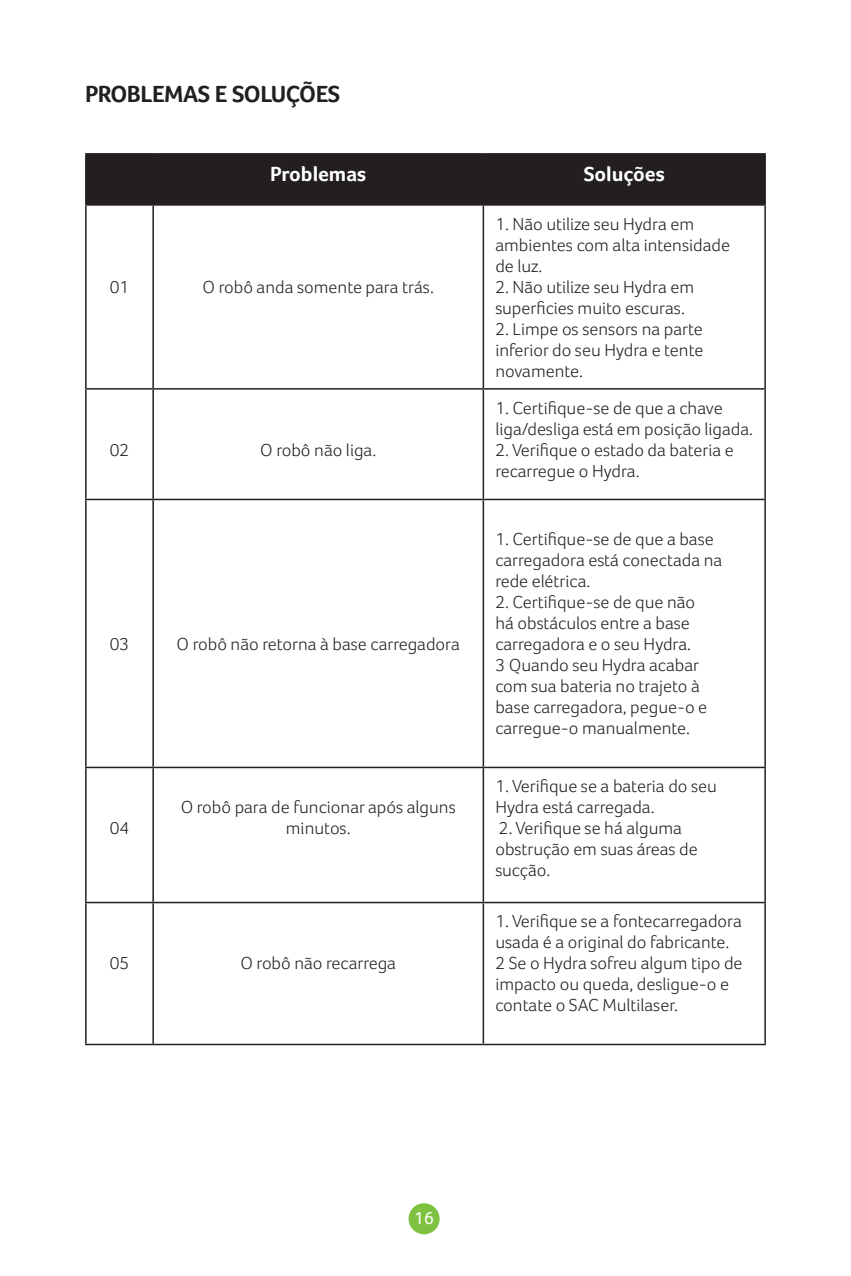
<style>
.page{position:relative;width:851px;height:1276px;background:#fff}
.page>*{position:absolute;margin:0;border:0;box-sizing:border-box;transform-origin:0 0}
.texto{font:700 24px "Foco Corp";letter-spacing:-.02em;color:#231f20}
.texto-2{font:700 21px "Foco Corp";color:#fff}
.texto-3{font:300 18px/21px "Foco Corp";color:#231f20}
.t1{font:18px "Foco Corp";color:#fff}
</style>
<div class="page">
<div style="left:408px;top:1203px;width:31px;height:31px;background:#7fc241;border-radius:50%"></div>
<div style="left:87px;top:155px;width:677px;height:49px;background:#231f20"></div>
<hr style="left:85px;top:153px;width:68px;height:2px;background:#231f20">
<hr style="left:85px;top:155px;width:2px;height:49px;background:#231f20">
<hr style="left:153px;top:153px;width:330px;height:2px;background:#231f20">
<hr style="left:152px;top:155px;width:2px;height:49px;background:#231f20">
<hr style="left:483px;top:153px;width:282px;height:2px;background:#231f20">
<hr style="left:482px;top:155px;width:2px;height:49px;background:#231f20">
<hr style="left:764px;top:155px;width:1px;height:49px;background:#231f20">
<hr style="left:85px;top:204px;width:68px;height:2px;background:#231f20">
<hr style="left:85px;top:206px;width:2px;height:182px;background:#231f20">
<hr style="left:153px;top:204px;width:330px;height:2px;background:#231f20">
<hr style="left:152px;top:206px;width:2px;height:182px;background:#231f20">
<hr style="left:483px;top:204px;width:282px;height:2px;background:#231f20">
<hr style="left:482px;top:206px;width:2px;height:182px;background:#231f20">
<hr style="left:764px;top:206px;width:1px;height:182px;background:#231f20">
<hr style="left:85px;top:388px;width:68px;height:2px;background:#231f20">
<hr style="left:85px;top:390px;width:2px;height:109px;background:#231f20">
<hr style="left:153px;top:388px;width:330px;height:2px;background:#231f20">
<hr style="left:152px;top:390px;width:2px;height:109px;background:#231f20">
<hr style="left:483px;top:388px;width:282px;height:2px;background:#231f20">
<hr style="left:482px;top:390px;width:2px;height:109px;background:#231f20">
<hr style="left:764px;top:390px;width:1px;height:109px;background:#231f20">
<hr style="left:85px;top:499px;width:68px;height:1px;background:#231f20">
<hr style="left:85px;top:500px;width:2px;height:266px;background:#231f20">
<hr style="left:153px;top:499px;width:330px;height:1px;background:#231f20">
<hr style="left:152px;top:500px;width:2px;height:266px;background:#231f20">
<hr style="left:483px;top:499px;width:282px;height:1px;background:#231f20">
<hr style="left:482px;top:500px;width:2px;height:266px;background:#231f20">
<hr style="left:764px;top:500px;width:1px;height:266px;background:#231f20">
<hr style="left:85px;top:766px;width:68px;height:2px;background:#231f20">
<hr style="left:85px;top:768px;width:2px;height:134px;background:#231f20">
<hr style="left:153px;top:766px;width:330px;height:2px;background:#231f20">
<hr style="left:152px;top:768px;width:2px;height:134px;background:#231f20">
<hr style="left:483px;top:766px;width:282px;height:2px;background:#231f20">
<hr style="left:482px;top:768px;width:2px;height:134px;background:#231f20">
<hr style="left:764px;top:768px;width:1px;height:134px;background:#231f20">
<hr style="left:85px;top:902px;width:68px;height:1px;background:#231f20">
<hr style="left:85px;top:903px;width:2px;height:140px;background:#231f20">
<hr style="left:153px;top:902px;width:330px;height:1px;background:#231f20">
<hr style="left:152px;top:903px;width:2px;height:140px;background:#231f20">
<hr style="left:483px;top:902px;width:282px;height:1px;background:#231f20">
<hr style="left:482px;top:903px;width:2px;height:140px;background:#231f20">
<hr style="left:764px;top:903px;width:1px;height:140px;background:#231f20">
<hr style="left:85px;top:1043px;width:68px;height:2px;background:#231f20">
<hr style="left:153px;top:1043px;width:330px;height:2px;background:#231f20">
<hr style="left:483px;top:1043px;width:282px;height:2px;background:#231f20">
<p class="texto" style="left:85px;top:80px;width:256px">PROBLEMAS E SOLUÇÕES</p>
<p class="texto-2" style="left:270px;top:161px;width:97px">Problemas</p>
<p class="texto-2" style="left:583px;top:161px;width:83px">Soluções</p>
<p class="texto-3" style="left:110px;top:276px;width:21px">01</p>
<p class="texto-3" style="left:203px;top:276px;width:233px">O robô anda somente para trás.</p>
<p class="texto-3" style="left:110px;top:439px;width:21px">02</p>
<p class="texto-3" style="left:260px;top:439px;width:117px">O robô não liga.</p>
<p class="texto-3" style="left:110px;top:634px;width:21px">03</p>
<p class="texto-3" style="left:177px;top:634px;width:285px">O robô não retorna à base carregadora</p>
<p class="texto-3" style="left:110px;top:817px;width:21px">04</p>
<p class="texto-3" style="left:181px;top:796px;width:276px;text-align:center">O robô para de funcionar após alguns minutos.</p>
<p class="texto-3" style="left:110px;top:952px;width:21px">05</p>
<p class="texto-3" style="left:240px;top:952px;width:157px">O robô não recarrega</p>
<p class="texto-3" style="left:495px;top:213px;width:236px">1. Não utilize seu Hydra em ambientes com alta intensidade de luz.</p>
<p class="texto-3" style="left:495px;top:276px;width:200px">2. Não utilize seu Hydra em superficies muito escuras.</p>
<p class="texto-3" style="left:495px;top:318px;width:209px;text-align:justify">2. Limpe os sensors na parte inferior do seu Hydra e tente novamente.</p>
<p class="texto-3" style="left:495px;top:397px;width:259px">1. Certifique-se de que a chave liga/desliga está em posição ligada.</p>
<p class="texto-3" style="left:495px;top:439px;width:240px">2. Verifique o estado da bateria e recarregue o Hydra.</p>
<p class="texto-3" style="left:495px;top:529px;width:228px">1. Certifique-se de que a base carregadora está conectada na rede elétrica.</p>
<p class="texto-3" style="left:495px;top:592px;width:201px">2. Certifique-se de que não há obstáculos entre a base carregadora e o seu Hydra.</p>
<p class="texto-3" style="left:495px;top:655px;width:213px">3 Quando seu Hydra acabar com sua bateria no trajeto à base carregadora, pegue-o e carregue-o manualmente.</p>
<p class="texto-3" style="left:495px;top:775px;width:223px">1. Verifique se a bateria do seu<br>Hydra está carregada.</p>
<p class="texto-3" style="left:495px;top:817px;width:204px">2. Verifique se há alguma obstrução em suas áreas de sucção.</p>
<p class="texto-3" style="left:495px;top:910px;width:248px">1. Verifique se a fontecarregadora usada é a original do fabricante.</p>
<p class="texto-3" style="left:495px;top:952px;width:249px">2 Se o Hydra sofreu algum tipo de impacto ou queda, desligue-o e contate o SAC Multilaser.</p>
<p class="t1" style="left:414px;top:1207px;width:21px">16</p>
</div>
